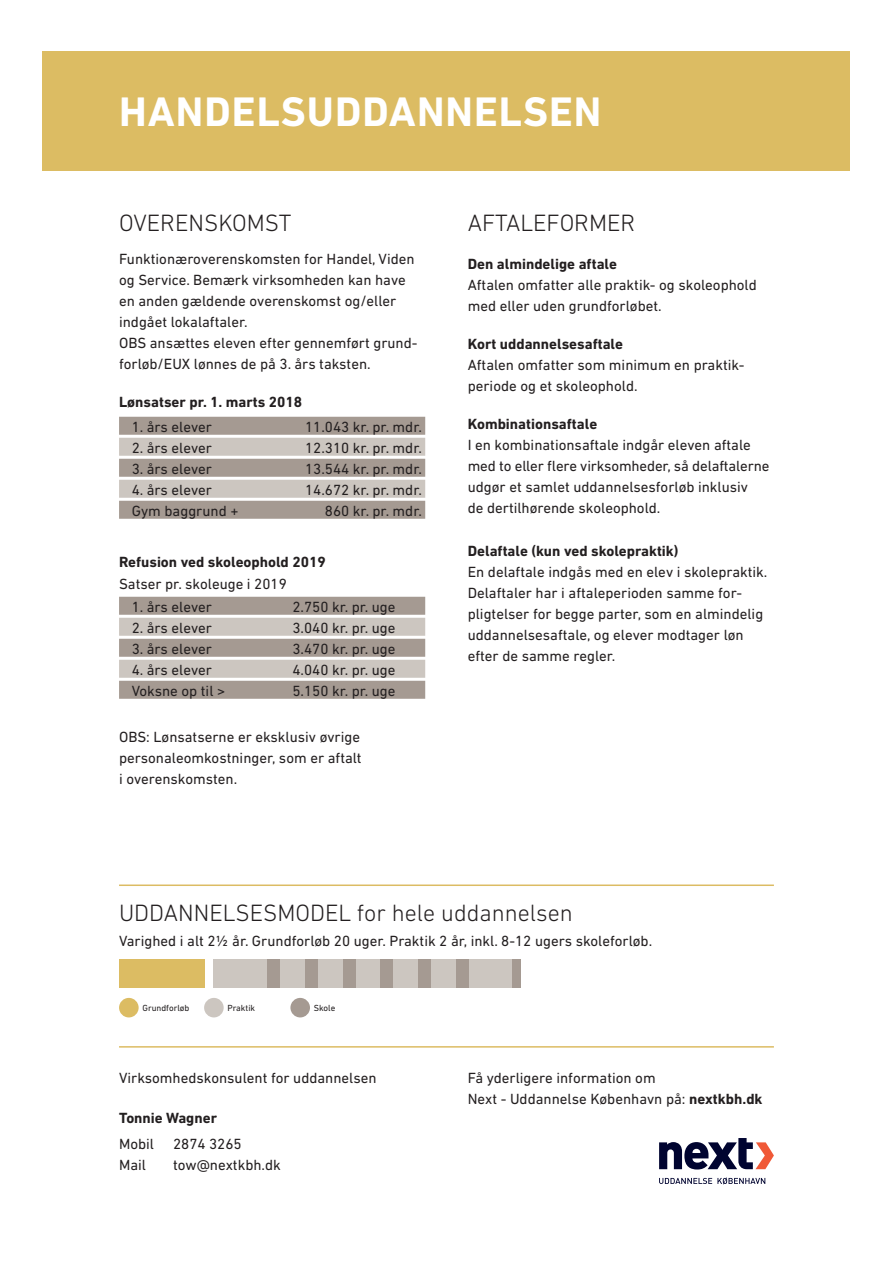
<style>
.page{position:relative;width:893px;height:1263px;background:#fff}
.page>*{position:absolute;margin:0;border:0;box-sizing:border-box;transform-origin:0 0}
.t1{font:700 42px "DIN Next LT Pro";letter-spacing:.025em;color:#fff}
.t2{font:300 24px "DIN Next LT Pro";color:#231f20}
.t3{font:15px/21px "DIN Next LT Pro";color:#231f20}
.t4{font:700 15px "DIN Next LT Pro";color:#231f20}
.t5{font:9px "DIN Next LT Pro";color:#231f20}
.s1{font-weight:700}
</style>
<div class="page">
<div style="left:43px;top:51px;width:807px;height:119px;background:#dcbc63"></div>
<div style="left:119px;top:417px;width:306px;height:18px;background:#a59a92"></div>
<div style="left:119px;top:438px;width:306px;height:18px;background:#ccc6c0"></div>
<div style="left:119px;top:459px;width:306px;height:18px;background:#a59a92"></div>
<div style="left:119px;top:480px;width:306px;height:18px;background:#ccc6c0"></div>
<div style="left:119px;top:501px;width:306px;height:18px;background:#a59a92"></div>
<div style="left:119px;top:597px;width:306px;height:18px;background:#a59a92"></div>
<div style="left:119px;top:618px;width:306px;height:18px;background:#ccc6c0"></div>
<div style="left:119px;top:639px;width:306px;height:18px;background:#a59a92"></div>
<div style="left:119px;top:660px;width:306px;height:18px;background:#ccc6c0"></div>
<div style="left:119px;top:681px;width:306px;height:18px;background:#a59a92"></div>
<div style="left:119px;top:959px;width:85px;height:28px;background:#dcbc63"></div>
<div style="left:213px;top:959px;width:307px;height:28px;background:#ccc6c0"></div>
<div style="left:119px;top:998px;width:20px;height:19px;background:#dcbc63;border-radius:50%"></div>
<div style="left:204px;top:998px;width:20px;height:19px;background:#ccc6c0;border-radius:50%"></div>
<div style="left:290px;top:998px;width:20px;height:19px;background:#a59a92;border-radius:50%"></div>
<hr style="left:119px;top:884px;width:655px;height:2px;background:#dcbc63">
<hr style="left:119px;top:1046px;width:655px;height:1px;background:#dcbc63">
<svg style="left:659px;top:1138px;width:115px;height:31px"></svg>
<svg style="left:659px;top:1177px;width:106px;height:7px"></svg>
<div style="left:305px;top:959px;width:13px;height:28px;background:#a59a92"></div>
<div style="left:267px;top:959px;width:13px;height:28px;background:#a59a92"></div>
<div style="left:418px;top:959px;width:13px;height:28px;background:#a59a92"></div>
<div style="left:343px;top:959px;width:13px;height:28px;background:#a59a92"></div>
<div style="left:456px;top:959px;width:13px;height:28px;background:#a59a92"></div>
<div style="left:380px;top:959px;width:13px;height:28px;background:#a59a92"></div>
<div style="left:512px;top:959px;width:8px;height:28px;background:#a59a92"></div>
<h1 class="t1" style="left:119px;top:87px;width:484px">HANDELSUDDANNELSEN</h1>
<h2 class="t2" style="left:119px;top:209px;width:174px">OVERENSKOMST</h2>
<p class="t3" style="left:119px;top:249px;width:300px">Funktionæroverenskomsten for Handel, Viden og Service. Bemærk virksomheden kan have en anden gældende overenskomst og/eller indgået lokalaftaler.<br>OBS ansættes eleven efter gennemført grund&shy;forløb/EUX lønnes de på 3. års taksten.</p>
<p class="t4" style="left:119px;top:393px;width:185px">Lønsatser pr. 1. marts 2018</p>
<p class="t3" style="left:132px;top:416px;width:82px">1. års elever</p>
<p class="t3" style="left:305px;top:416px;width:118px">11.043 kr. pr. mdr.</p>
<p class="t3" style="left:132px;top:437px;width:82px">2. års elever</p>
<p class="t3" style="left:305px;top:437px;width:118px">12.310 kr. pr. mdr.</p>
<p class="t3" style="left:132px;top:458px;width:82px">3. års elever</p>
<p class="t3" style="left:305px;top:458px;width:118px">13.544 kr. pr. mdr.</p>
<p class="t3" style="left:132px;top:479px;width:82px">4. års elever</p>
<p class="t3" style="left:305px;top:479px;width:118px">14.672 kr. pr. mdr.</p>
<p class="t3" style="left:132px;top:500px;width:108px">Gym baggrund +</p>
<p class="t3" style="left:325px;top:500px;width:99px">860 kr. pr. mdr.</p>
<p class="t4" style="left:119px;top:553px;width:208px">Refusion ved skoleophold 2019</p>
<p class="t3" style="left:119px;top:573px;width:169px">Satser pr. skoleuge i 2019</p>
<p class="t3" style="left:132px;top:596px;width:82px">1. års elever</p>
<p class="t3" style="left:292px;top:596px;width:105px">2.750 kr. pr. uge</p>
<p class="t3" style="left:132px;top:617px;width:82px">2. års elever</p>
<p class="t3" style="left:292px;top:617px;width:105px">3.040 kr. pr. uge</p>
<p class="t3" style="left:132px;top:638px;width:82px">3. års elever</p>
<p class="t3" style="left:292px;top:638px;width:105px">3.470 kr. pr. uge</p>
<p class="t3" style="left:132px;top:659px;width:82px">4. års elever</p>
<p class="t3" style="left:292px;top:659px;width:105px">4.040 kr. pr. uge</p>
<p class="t3" style="left:132px;top:680px;width:95px">Voksne op til &gt;</p>
<p class="t3" style="left:292px;top:680px;width:105px">5.150 kr. pr. uge</p>
<p class="t3" style="left:119px;top:726px;width:244px;text-align:justify">OBS: Lønsatserne er eksklusiv øvrige personaleomkostninger, som er aftalt i overenskomsten.</p>
<h2 class="t2" style="left:468px;top:209px;width:169px">AFTALEFORMER</h2>
<p class="t4" style="left:468px;top:255px;width:151px">Den almindelige aftale</p>
<p class="t3" style="left:468px;top:274px;width:291px">Aftalen omfatter alle praktik- og skoleophold med eller uden grundforløbet.</p>
<p class="t4" style="left:468px;top:335px;width:157px">Kort uddannelsesaftale</p>
<p class="t3" style="left:468px;top:354px;width:278px">Aftalen omfatter som minimum en praktik&shy;periode og et skoleophold.</p>
<p class="t4" style="left:468px;top:415px;width:131px">Kombinationsaftale</p>
<p class="t3" style="left:468px;top:434px;width:303px">I en kombinationsaftale indgår eleven aftale med to eller flere virksomheder, så delaftalerne udgør et samlet uddannelsesforløb inklusiv<br>de dertilhørende skoleophold.</p>
<p class="t4" style="left:468px;top:542px;width:212px">Delaftale (kun ved skolepraktik)</p>
<p class="t3" style="left:468px;top:561px;width:301px">En delaftale indgås med en elev i skolepraktik.<br>Delaftaler har i aftaleperioden samme for&shy;pligtelser for begge parter, som en almindelig uddannelsesaftale, og elever modtager løn efter de samme regler.</p>
<h2 class="t2" style="left:119px;top:899px;width:455px">UDDANNELSESMODEL for hele uddannelsen</h2>
<p class="t3" style="left:119px;top:930px;width:535px">Varighed i alt 2½ år. Grundforløb 20 uger. Praktik 2 år, inkl. 8-12 ugers skoleforløb.</p>
<p class="t5" style="left:142px;top:1003px;width:49px">Grundforløb</p>
<p class="t5" style="left:227px;top:1003px;width:29px">Praktik</p>
<p class="t5" style="left:314px;top:1003px;width:23px">Skole</p>
<p class="t3" style="left:119px;top:1067px;width:259px">Virksomhedskonsulent for uddannelsen</p>
<p class="t3" style="left:468px;top:1067px;width:296px">Få yderligere information om<br>Next - Uddannelse København på: <span class="s1">nextkbh.dk</span></p>
<p class="t4" style="left:119px;top:1109px;width:99px">Tonnie Wagner</p>
<p class="t3" style="left:119px;top:1133px;width:37px">Mobil</p>
<p class="t3" style="left:173px;top:1133px;width:70px">2874 3265</p>
<p class="t3" style="left:119px;top:1154px;width:28px">Mail</p>
<p class="t3" style="left:173px;top:1154px;width:109px">tow@nextkbh.dk</p>
</div>
